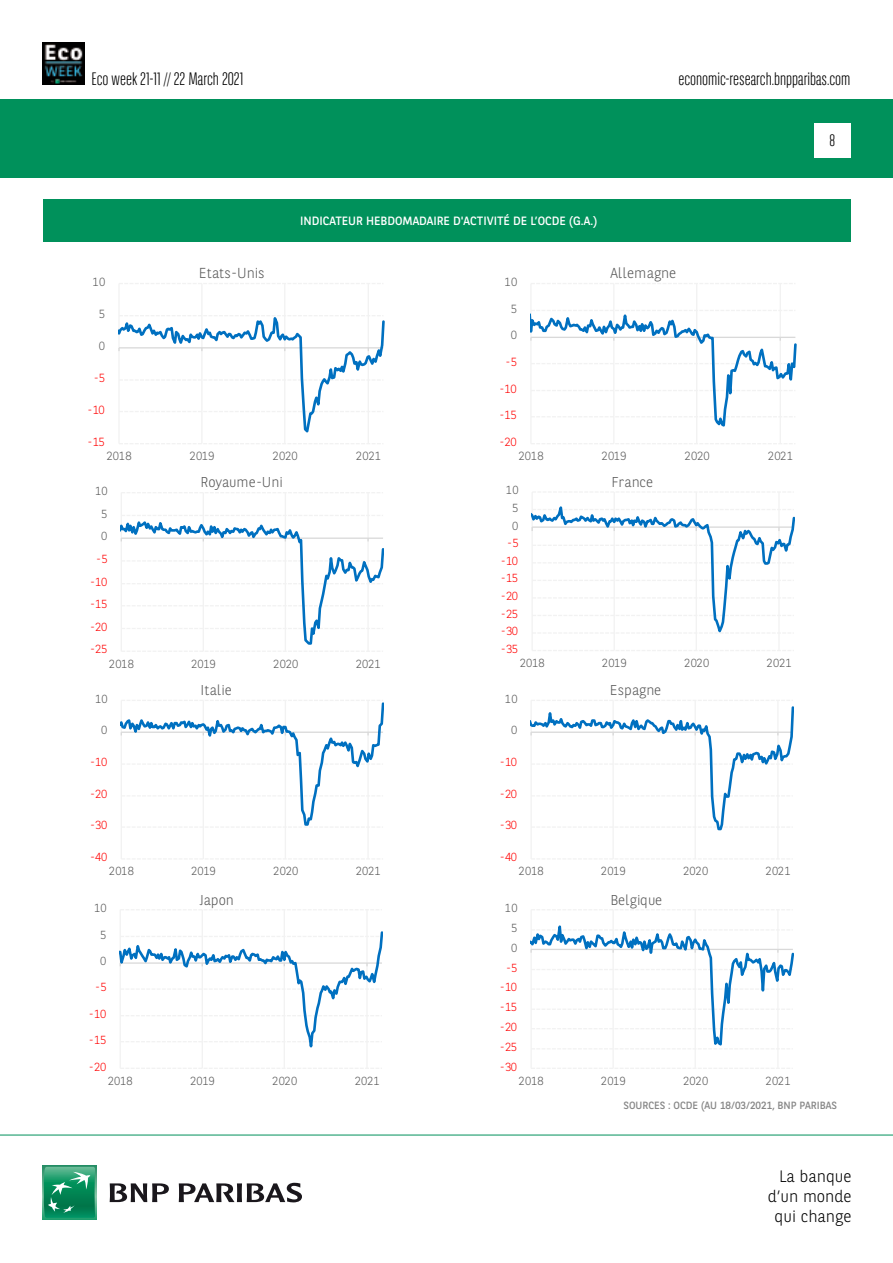
<style>
.page{position:relative;width:893px;height:1263px;background:#fff}
.page>*{position:absolute;margin:0;border:0;box-sizing:border-box;transform-origin:0 0}
.t1{font:300 18px "BNPP Sans Condensed";color:#000}
.t2{font:300 16.5px/19.8px "BNPP Sans";color:#000;text-align:right}
.t3{font:300 16.5px "BNPP Sans Condensed";color:#000}
.t4{font:300 14.4px "BNPP Sans";letter-spacing:.01em;color:#595959}
.t5{font:300 14.25px "BNPP Sans";letter-spacing:-.005em;color:#595959}
.t6{font:12px "BNPP Sans";color:#fff}
.t7{font:300 11.85px "BNPP Sans";letter-spacing:.025em;color:#595959}
.t8{font:300 11.85px "BNPP Sans";letter-spacing:-.03em;color:#f00}
.t9{font:300 11.7px "BNPP Sans";letter-spacing:.025em;color:#595959}
.t10{font:300 11.7px "BNPP Sans";letter-spacing:-.03em;color:#f00}
.t11{font:10.5px "BNPP Sans";color:#878787}
</style>
<div class="page">
<div style="left:1px;top:99px;width:892px;height:78px;background:#00915b"></div>
<svg style="left:43px;top:1166px;width:53px;height:53px"></svg>
<svg style="left:44px;top:1167px;width:51px;height:51px;background:#26996e"></svg>
<svg style="left:110px;top:1183px;width:59px;height:19px"></svg>
<svg style="left:179px;top:1183px;width:123px;height:19px"></svg>
<hr style="left:0;top:1135px;width:893px;height:1px;background:#00915b">
<div style="left:814px;top:123px;width:36px;height:34px;background:#fff"></div>
<img style="left:43px;top:43px;width:42px;height:42px">
<svg style="left:120px;top:443px;width:263px;height:1px"></svg>
<svg style="left:120px;top:283px;width:263px;height:1px"></svg>
<hr style="left:118px;top:283px;width:2px;height:161px;background:#f2f2f2">
<hr style="left:201px;top:283px;width:2px;height:161px;background:#f2f2f2">
<hr style="left:284px;top:283px;width:1px;height:161px;background:#f2f2f2">
<hr style="left:368px;top:283px;width:1px;height:161px;background:#f2f2f2">
<svg style="left:118px;top:315px;width:266px;height:118px"></svg>
<svg style="left:121px;top:492px;width:262px;height:1px"></svg>
<hr style="left:121px;top:493px;width:1px;height:158px;background:#f2f2f2">
<hr style="left:203px;top:493px;width:1px;height:158px;background:#f2f2f2">
<hr style="left:285px;top:493px;width:1px;height:158px;background:#f2f2f2">
<hr style="left:367px;top:493px;width:2px;height:158px;background:#f2f2f2">
<svg style="left:121px;top:515px;width:263px;height:137px"></svg>
<hr style="left:121px;top:700px;width:1px;height:159px;background:#f2f2f2">
<hr style="left:203px;top:700px;width:1px;height:159px;background:#f2f2f2">
<hr style="left:285px;top:700px;width:1px;height:159px;background:#f2f2f2">
<hr style="left:367px;top:700px;width:2px;height:159px;background:#f2f2f2">
<svg style="left:121px;top:700px;width:263px;height:128px"></svg>
<svg style="left:121px;top:909px;width:261px;height:1px"></svg>
<hr style="left:120px;top:910px;width:1px;height:158px;background:#f2f2f2">
<hr style="left:202px;top:910px;width:1px;height:158px;background:#f2f2f2">
<hr style="left:284px;top:910px;width:1px;height:158px;background:#f2f2f2">
<hr style="left:366px;top:910px;width:2px;height:158px;background:#f2f2f2">
<svg style="left:120px;top:931px;width:263px;height:138px"></svg>
<svg style="left:532px;top:443px;width:263px;height:1px"></svg>
<svg style="left:531px;top:283px;width:264px;height:1px"></svg>
<hr style="left:530px;top:284px;width:2px;height:160px;background:#f2f2f2">
<hr style="left:613px;top:284px;width:1px;height:160px;background:#f2f2f2">
<hr style="left:696px;top:284px;width:1px;height:160px;background:#f2f2f2">
<hr style="left:780px;top:284px;width:1px;height:160px;background:#f2f2f2">
<svg style="left:530px;top:310px;width:266px;height:117px"></svg>
<svg style="left:532px;top:650px;width:262px;height:1px"></svg>
<hr style="left:531px;top:492px;width:2px;height:158px;background:#f2f2f2">
<hr style="left:614px;top:492px;width:1px;height:158px;background:#f2f2f2">
<hr style="left:696px;top:492px;width:1px;height:158px;background:#f2f2f2">
<hr style="left:778px;top:492px;width:2px;height:158px;background:#f2f2f2">
<svg style="left:531px;top:492px;width:264px;height:142px"></svg>
<hr style="left:530px;top:700px;width:2px;height:159px;background:#f2f2f2">
<hr style="left:612px;top:700px;width:2px;height:159px;background:#f2f2f2">
<hr style="left:694px;top:700px;width:2px;height:159px;background:#f2f2f2">
<hr style="left:777px;top:700px;width:1px;height:159px;background:#f2f2f2">
<svg style="left:530px;top:700px;width:263px;height:131px"></svg>
<div style="left:43px;top:199px;width:808px;height:42px;background:#00915b"></div>
<svg style="left:531px;top:1068px;width:262px;height:1px"></svg>
<hr style="left:530px;top:910px;width:2px;height:158px;background:#f2f2f2">
<hr style="left:612px;top:910px;width:2px;height:158px;background:#f2f2f2">
<hr style="left:694px;top:910px;width:2px;height:158px;background:#f2f2f2">
<hr style="left:777px;top:910px;width:1px;height:158px;background:#f2f2f2">
<svg style="left:530px;top:909px;width:263px;height:141px"></svg>
<h1 class="t1" style="left:91px;top:67px;width:153px">Eco week 21-11 // 22 March 2021</h1>
<h1 class="t1" style="left:678px;top:67px;width:174px">economic-research.bnpparibas.com</h1>
<h2 class="t3" style="left:829px;top:130px;width:7px">8</h2>
<p class="t6" style="left:300px;top:212px;width:299px">INDICATEUR HEBDOMADAIRE D'ACTIVITÉ DE L’OCDE (G.A.)</p>
<p class="t7" style="left:92px;top:274px;width:14px">10</p>
<p class="t4" style="left:199px;top:263px;width:67px">Etats-Unis</p>
<p class="t7" style="left:504px;top:274px;width:14px">10</p>
<p class="t4" style="left:611px;top:263px;width:67px">Allemagne</p>
<p class="t7" style="left:99px;top:306px;width:8px">5</p>
<p class="t7" style="left:511px;top:300px;width:8px">5</p>
<p class="t7" style="left:511px;top:327px;width:8px">0</p>
<p class="t7" style="left:99px;top:338px;width:8px">0</p>
<p class="t8" style="left:506px;top:354px;width:13px">-5</p>
<p class="t8" style="left:94px;top:370px;width:13px">-5</p>
<p class="t8" style="left:499px;top:380px;width:19px">-10</p>
<p class="t8" style="left:87px;top:402px;width:19px">-10</p>
<p class="t8" style="left:499px;top:407px;width:19px">-15</p>
<p class="t8" style="left:87px;top:434px;width:19px">-15</p>
<p class="t8" style="left:499px;top:434px;width:19px">-20</p>
<p class="t7" style="left:106px;top:448px;width:27px">2018</p>
<p class="t7" style="left:189px;top:448px;width:27px">2019</p>
<p class="t7" style="left:273px;top:448px;width:27px">2020</p>
<p class="t7" style="left:356px;top:448px;width:27px">2021</p>
<p class="t7" style="left:518px;top:448px;width:27px">2018</p>
<p class="t7" style="left:601px;top:448px;width:27px">2019</p>
<p class="t7" style="left:684px;top:448px;width:27px">2020</p>
<p class="t7" style="left:768px;top:448px;width:27px">2021</p>
<p class="t9" style="left:95px;top:483px;width:14px">10</p>
<p class="t5" style="left:201px;top:473px;width:84px">Royaume-Uni</p>
<p class="t9" style="left:506px;top:482px;width:14px">10</p>
<p class="t5" style="left:611px;top:472px;width:43px">France</p>
<p class="t9" style="left:101px;top:506px;width:8px">5</p>
<p class="t9" style="left:512px;top:500px;width:8px">5</p>
<p class="t9" style="left:512px;top:517px;width:8px">0</p>
<p class="t9" style="left:101px;top:528px;width:8px">0</p>
<p class="t10" style="left:507px;top:535px;width:13px">-5</p>
<p class="t10" style="left:96px;top:551px;width:13px">-5</p>
<p class="t10" style="left:501px;top:553px;width:19px">-10</p>
<p class="t10" style="left:90px;top:573px;width:19px">-10</p>
<p class="t10" style="left:501px;top:570px;width:19px">-15</p>
<p class="t10" style="left:90px;top:596px;width:19px">-15</p>
<p class="t10" style="left:501px;top:588px;width:19px">-20</p>
<p class="t10" style="left:501px;top:605px;width:19px">-25</p>
<p class="t10" style="left:90px;top:619px;width:19px">-20</p>
<p class="t10" style="left:501px;top:623px;width:19px">-30</p>
<p class="t10" style="left:90px;top:641px;width:19px">-25</p>
<p class="t10" style="left:501px;top:641px;width:19px">-35</p>
<p class="t9" style="left:109px;top:656px;width:27px">2018</p>
<p class="t9" style="left:191px;top:656px;width:27px">2019</p>
<p class="t9" style="left:273px;top:656px;width:27px">2020</p>
<p class="t9" style="left:356px;top:656px;width:27px">2021</p>
<p class="t9" style="left:520px;top:655px;width:27px">2018</p>
<p class="t9" style="left:602px;top:655px;width:27px">2019</p>
<p class="t9" style="left:684px;top:655px;width:27px">2020</p>
<p class="t9" style="left:767px;top:655px;width:27px">2021</p>
<p class="t9" style="left:95px;top:691px;width:14px">10</p>
<p class="t5" style="left:201px;top:680px;width:33px">Italie</p>
<p class="t9" style="left:505px;top:691px;width:14px">10</p>
<p class="t5" style="left:610px;top:680px;width:53px">Espagne</p>
<p class="t9" style="left:101px;top:722px;width:8px">0</p>
<p class="t9" style="left:511px;top:722px;width:8px">0</p>
<p class="t10" style="left:90px;top:754px;width:19px">-10</p>
<p class="t10" style="left:500px;top:754px;width:19px">-10</p>
<p class="t10" style="left:90px;top:786px;width:19px">-20</p>
<p class="t10" style="left:500px;top:786px;width:19px">-20</p>
<p class="t10" style="left:90px;top:817px;width:19px">-30</p>
<p class="t10" style="left:500px;top:817px;width:19px">-30</p>
<p class="t10" style="left:90px;top:849px;width:19px">-40</p>
<p class="t10" style="left:500px;top:849px;width:19px">-40</p>
<p class="t9" style="left:109px;top:863px;width:27px">2018</p>
<p class="t9" style="left:191px;top:863px;width:27px">2019</p>
<p class="t9" style="left:273px;top:863px;width:27px">2020</p>
<p class="t9" style="left:356px;top:863px;width:27px">2021</p>
<p class="t9" style="left:519px;top:863px;width:27px">2018</p>
<p class="t9" style="left:601px;top:863px;width:27px">2019</p>
<p class="t9" style="left:683px;top:863px;width:27px">2020</p>
<p class="t9" style="left:765px;top:863px;width:27px">2021</p>
<p class="t9" style="left:94px;top:900px;width:14px">10</p>
<p class="t5" style="left:200px;top:890px;width:36px">Japon</p>
<p class="t9" style="left:505px;top:900px;width:14px">10</p>
<p class="t5" style="left:610px;top:890px;width:53px">Belgique</p>
<p class="t9" style="left:100px;top:926px;width:8px">5</p>
<p class="t9" style="left:511px;top:920px;width:8px">5</p>
<p class="t9" style="left:511px;top:940px;width:8px">0</p>
<p class="t9" style="left:100px;top:953px;width:8px">0</p>
<p class="t10" style="left:506px;top:959px;width:13px">-5</p>
<p class="t10" style="left:95px;top:979px;width:13px">-5</p>
<p class="t10" style="left:500px;top:979px;width:19px">-10</p>
<p class="t10" style="left:89px;top:1006px;width:19px">-10</p>
<p class="t10" style="left:500px;top:999px;width:19px">-15</p>
<p class="t10" style="left:500px;top:1019px;width:19px">-20</p>
<p class="t10" style="left:89px;top:1032px;width:19px">-15</p>
<p class="t10" style="left:500px;top:1039px;width:19px">-25</p>
<p class="t10" style="left:89px;top:1058px;width:19px">-20</p>
<p class="t10" style="left:500px;top:1058px;width:19px">-30</p>
<p class="t9" style="left:108px;top:1073px;width:27px">2018</p>
<p class="t9" style="left:190px;top:1073px;width:27px">2019</p>
<p class="t9" style="left:272px;top:1073px;width:27px">2020</p>
<p class="t9" style="left:355px;top:1073px;width:27px">2021</p>
<p class="t9" style="left:519px;top:1073px;width:27px">2018</p>
<p class="t9" style="left:601px;top:1073px;width:27px">2019</p>
<p class="t9" style="left:683px;top:1073px;width:27px">2020</p>
<p class="t9" style="left:765px;top:1073px;width:27px">2021</p>
<p class="t11" style="left:623px;top:1098px;width:215px">SOURCES : OCDE (AU 18/03/2021, BNP PARIBAS</p>
<h2 class="t2" style="left:768px;top:1165px;width:85px">La banque d’un monde qui change</h2>
</div>
